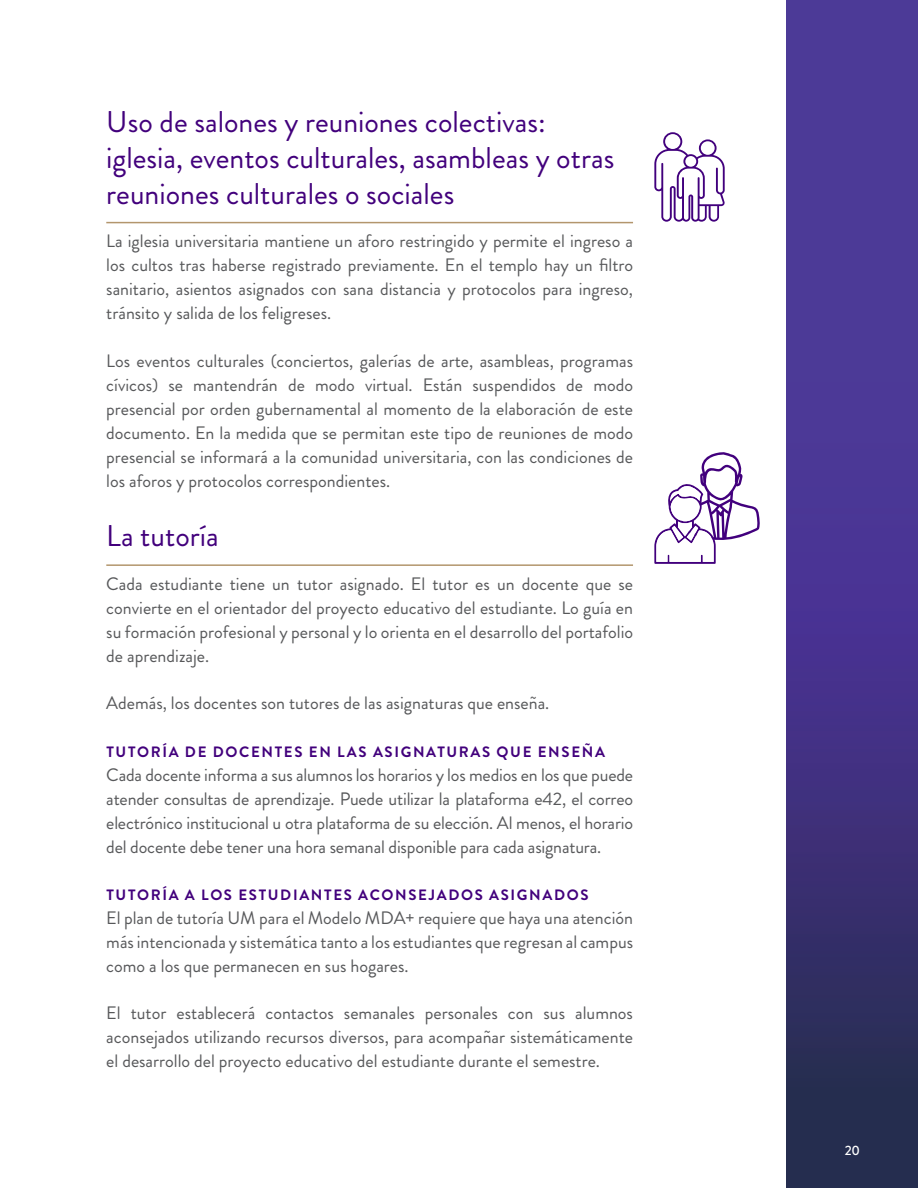
<style>
.page{position:relative;width:918px;height:1188px;background:#fff}
.page>*{position:absolute;margin:0;border:0;box-sizing:border-box;transform-origin:0 0}
.Titulos_Morados{font:30px/36px "Brandon Grotesque";color:#42007c}
.Texto_general{font:18px/24px "Brandon Grotesque";color:#57585a;text-align:justify}
.Subtitulo_Morados_Bo{font:700 15px "Brandon Grotesque";letter-spacing:.11em;color:#42007c}
.t1{font:500 13.5px "Brandon Grotesque";color:#fff}
</style>
<div class="page">
<svg style="left:787px;top:0;width:131px;height:1188px;background:#413382"></svg>
<hr style="left:106px;top:222px;width:527px;height:1px;background:#b3966d">
<hr style="left:106px;top:564px;width:527px;height:2px;background:#b3966d">
<svg style="left:654px;top:452px;width:106px;height:112px"></svg>
<svg style="left:654px;top:132px;width:71px;height:90px"></svg>
<p class="Titulos_Morados" style="left:106px;top:104px;width:510px">Uso de salones y reuniones colectivas: iglesia, eventos culturales, asambleas y otras reuniones culturales o sociales</p>
<p class="Texto_general" style="left:106px;top:229px;width:528px">La iglesia universitaria mantiene un aforo restringido y permite el ingreso a los cultos tras haberse registrado previamente. En el templo hay un filtro sanitario, asientos asignados con sana distancia y protocolos para ingreso, tránsito y salida de los feligreses.</p>
<p class="Texto_general" style="left:106px;top:349px;width:528px">Los eventos culturales (conciertos, galerías de arte, asambleas, programas cívicos) se mantendrán de modo virtual. Están suspendidos de modo presencial por orden gubernamental al momento de la elaboración de este documento. En la medida que se permitan este tipo de reuniones de modo presencial se informará a la comunidad universitaria, con las condiciones de los aforos y protocolos correspondientes.</p>
<p class="Titulos_Morados" style="left:106px;top:518px;width:114px">La tutoría</p>
<p class="Texto_general" style="left:106px;top:572px;width:528px">Cada estudiante tiene un tutor asignado. El tutor es un docente que se convierte en el orientador del proyecto educativo del estudiante. Lo guía en su formación profesional y personal y lo orienta en el desarrollo del portafolio de aprendizaje.</p>
<p class="Texto_general" style="left:106px;top:691px;width:445px">Además, los docentes son tutores de las asignaturas que enseña.</p>
<p class="Subtitulo_Morados_Bo" style="left:106px;top:741px;width:500px">TUTORÍA DE DOCENTES EN LAS ASIGNATURAS QUE ENSEÑA</p>
<p class="Texto_general" style="left:106px;top:763px;width:528px">Cada docente informa a sus alumnos los horarios y los medios en los que puede atender consultas de aprendizaje. Puede utilizar la plataforma e42, el correo electrónico institucional u otra plataforma de su elección. Al menos, el horario del docente debe tener una hora semanal disponible para cada asignatura.</p>
<p class="Subtitulo_Morados_Bo" style="left:106px;top:884px;width:484px">TUTORÍA A LOS ESTUDIANTES ACONSEJADOS ASIGNADOS</p>
<p class="Texto_general" style="left:106px;top:906px;width:528px">El plan de tutoría UM para el Modelo MDA+ requiere que haya una atención más intencionada y sistemática tanto a los estudiantes que regresan al campus como a los que permanecen en sus hogares.</p>
<p class="Texto_general" style="left:106px;top:1002px;width:528px">El tutor establecerá contactos semanales personales con sus alumnos aconsejados utilizando recursos diversos, para acompañar sistemáticamente el desarrollo del proyecto educativo del estudiante durante el semestre.</p>
<p class="t1" style="left:845px;top:1141px;width:17px">20</p>
</div>
